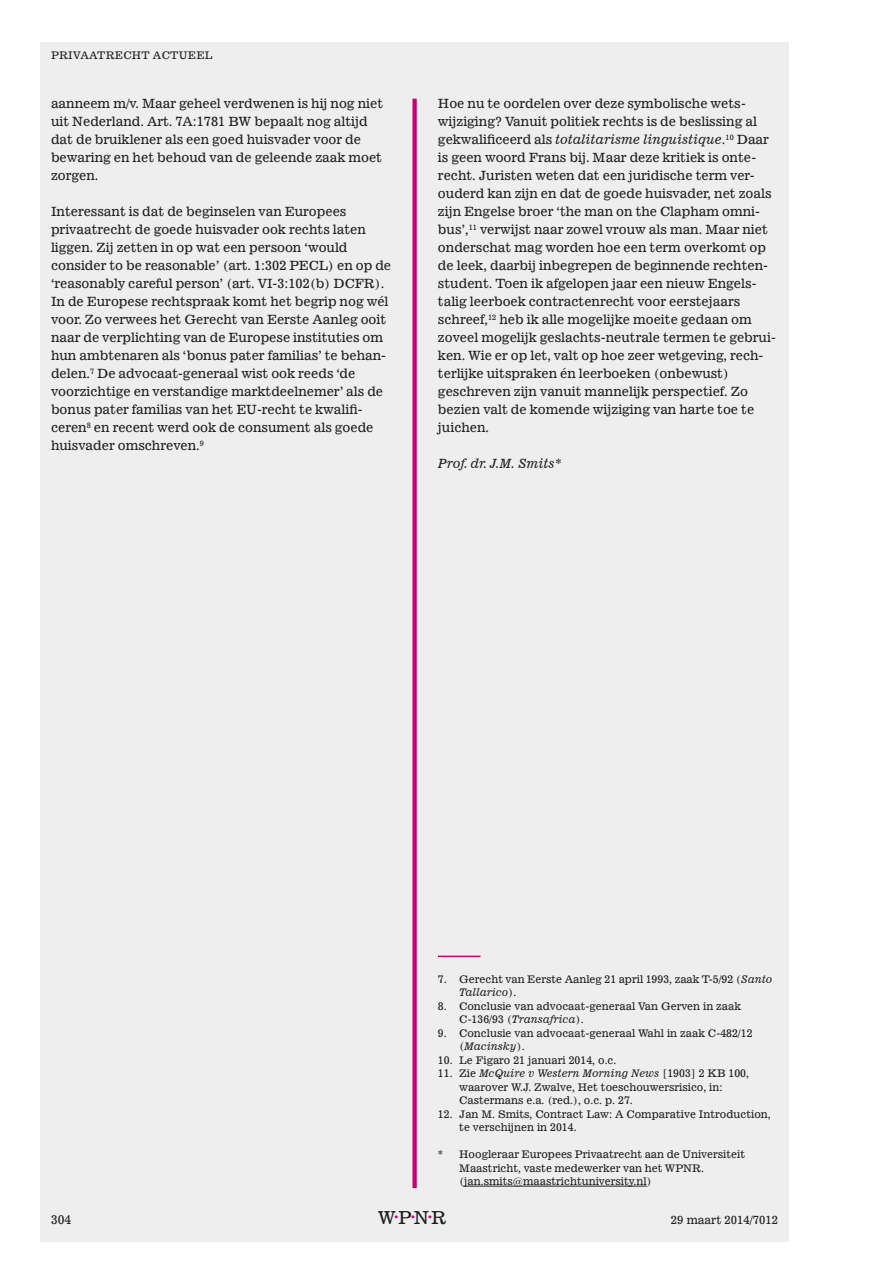
<style>
.page{position:relative;width:893px;height:1263px;background:#fff}
.page>*{position:absolute;margin:0;border:0;box-sizing:border-box;transform-origin:0 0}
.t1{font:18px "News 701 BT Roman A";color:#231f20}
.t2{font:700 18px "Times New Roman";color:#c60170}
.t3{font:12.75px/18px "News 701 BT Roman A";color:#231f20}
.t4{font:12.75px "News 701 BT Italic A";color:#231f20}
.t5{font:12px "News 701 BT Roman A";color:#231f20}
.t6{font:11.25px "News 701 BT Roman A";color:#231f20}
.t7{font:10.5px/13.5px "News 701 BT Roman A";color:#231f20}
.t8{font:10.5px "News 701 BT Italic A";color:#231f20}
.t9{font:10.5px "News 701 BT Roman A";letter-spacing:.03em;color:#231f20}
.s1{font-family:"News 701 BT Roman A"}
.s2{font-family:"News 701 BT Italic A"}
</style>
<div class="page">
<div style="left:40px;top:43px;width:749px;height:1199px;background:#eeeeef"></div>
<hr style="left:438px;top:955px;width:42px;height:2px;background:#c60170">
<hr style="left:464px;top:1186px;width:183px;height:1px;background:#231f20">
<div style="left:412px;top:99px;width:5px;height:1089px;background:#c60170"></div>
<p class="t9" style="left:51px;top:49px;width:65px">PRIVAATrecht</p>
<p class="t7" style="left:153px;top:48px;width:10px">act</p>
<p class="t7" style="left:179px;top:48px;width:35px">ueel</p>
<p class="t3" style="left:51px;top:94px;width:334px">aanneem m/v. Maar geheel verdwenen is hij nog niet uit Nederland. Art. 7A:1781 BW bepaalt nog altijd dat de bruiklener als een goed huisvader voor de bewaring en het behoud van de geleende zaak moet zorgen.</p>
<p class="t3" style="left:51px;top:202px;width:342px">Interessant is dat de beginselen van Europees privaatrecht de goede huisvader ook rechts laten liggen. Zij zetten in op wat een persoon ‘would consider to be reasonable’ (art. 1:302 PECL) en op de ‘reasonably careful person’ (art. VI-3:102(b) DCFR).<br>In de Europese rechtspraak komt het begrip nog wél voor. Zo verwees het Gerecht van Eerste Aanleg ooit naar de verplichting van de Europese instituties om hun ambtenaren als ‘bonus pater familias’ te behan&shy;delen.<sup>7</sup> De advocaat-generaal wist ook reeds ‘de voorzichtige en verstandige marktdeelnemer’ als de bonus pater familias van het EU-recht te kwalifi&shy;ceren<sup>8</sup> en recent werd ook de consument als goede huisvader omschreven.<sup>9</sup></p>
<p class="t3" style="left:438px;top:94px;width:320px">Hoe nu te oordelen over deze symbolische wets&shy;wijziging? Vanuit politiek rechts is de beslissing al</p>
<p class="t4" style="left:438px;top:132px;width:332px"><span class="s1">gekwalificeerd als</span> totalitarisme linguistique<span class="s1">.</span><sup>10</sup> <span class="s1">Daar</span></p>
<p class="t3" style="left:438px;top:148px;width:339px">is geen woord Frans bij. Maar deze kritiek is onte&shy;recht. Juristen weten dat een juridische term ver&shy;ouderd kan zijn en dat de goede huisvader, net zoals zijn Engelse broer ‘the man on the Clapham omni&shy;bus’,<sup>11</sup> verwijst naar zowel vrouw als man. Maar niet onderschat mag worden hoe een term overkomt op de leek, daarbij inbegrepen de beginnende rechten&shy;student. Toen ik afgelopen jaar een nieuw Engels&shy;talig leerboek contractenrecht voor eerstejaars schreef,<sup>12</sup> heb ik alle mogelijke moeite gedaan om zoveel mogelijk geslachts-neutrale termen te gebrui&shy;ken. Wie er op let, valt op hoe zeer wetgeving, rech&shy;terlijke uitspraken én leerboeken (onbewust) geschreven zijn vanuit mannelijk perspectief. Zo bezien valt de komende wijziging van harte toe te juichen.</p>
<p class="t4" style="left:438px;top:456px;width:125px">Prof. dr. J.M. Smits*</p>
<p class="t5" style="left:51px;top:1212px;width:22px">304</p>
<p class="t7" style="left:438px;top:972px;width:336px">7. Gerecht van Eerste Aanleg 21 april 1993, zaak T-5/92 (<span class="s2">Santo</span></p>
<p class="t8" style="left:459px;top:986px;width:59px">Tallarico<span class="s1">).</span></p>
<p class="t7" style="left:459px;top:999px;width:283px;text-indent:-21px">8. Conclusie van advocaat-generaal Van Gerven in zaak<br>C-136/93 (<span class="s2">Transafrica</span>).</p>
<p class="t7" style="left:438px;top:1026px;width:316px">9. Conclusie van advocaat-generaal Wahl in zaak C-482/12</p>
<p class="t8" style="left:459px;top:1040px;width:67px"><span class="s1">(</span>Macinsky<span class="s1">).</span></p>
<p class="t7" style="left:438px;top:1053px;width:180px">10. Le Figaro 21 januari 2014, o.c.</p>
<p class="t8" style="left:438px;top:1067px;width:313px"><span class="s1">11. Zie</span> McQuire v Western Morning News <span class="s1">[1903] 2 KB 100,</span></p>
<p class="t7" style="left:459px;top:1080px;width:265px">waarover W.J. Zwalve, Het toeschouwersrisico, in:<br>Castermans e.a. (red.), o.c. p. 27.</p>
<p class="t7" style="left:459px;top:1107px;width:313px;text-indent:-21px">12. Jan M. Smits, Contract Law: A Comparative Introduction, te verschijnen in 2014.</p>
<p class="t7" style="left:459px;top:1147px;width:287px;text-indent:-21px">* Hoogleraar Europees Privaatrecht aan de Universiteit<br>Maastricht, vaste medewerker van het WPNR. (jan.smits@maastrichtuniversity.nl)</p>
<h1 class="t1" style="left:378px;top:1207px;width:70px">WPNR</h1>
<p class="t6" style="left:671px;top:1213px;width:109px">29 maart 2014/7012</p>
<h1 class="t2" style="left:394px;top:1200px;width:40px">...</h1>
</div>
